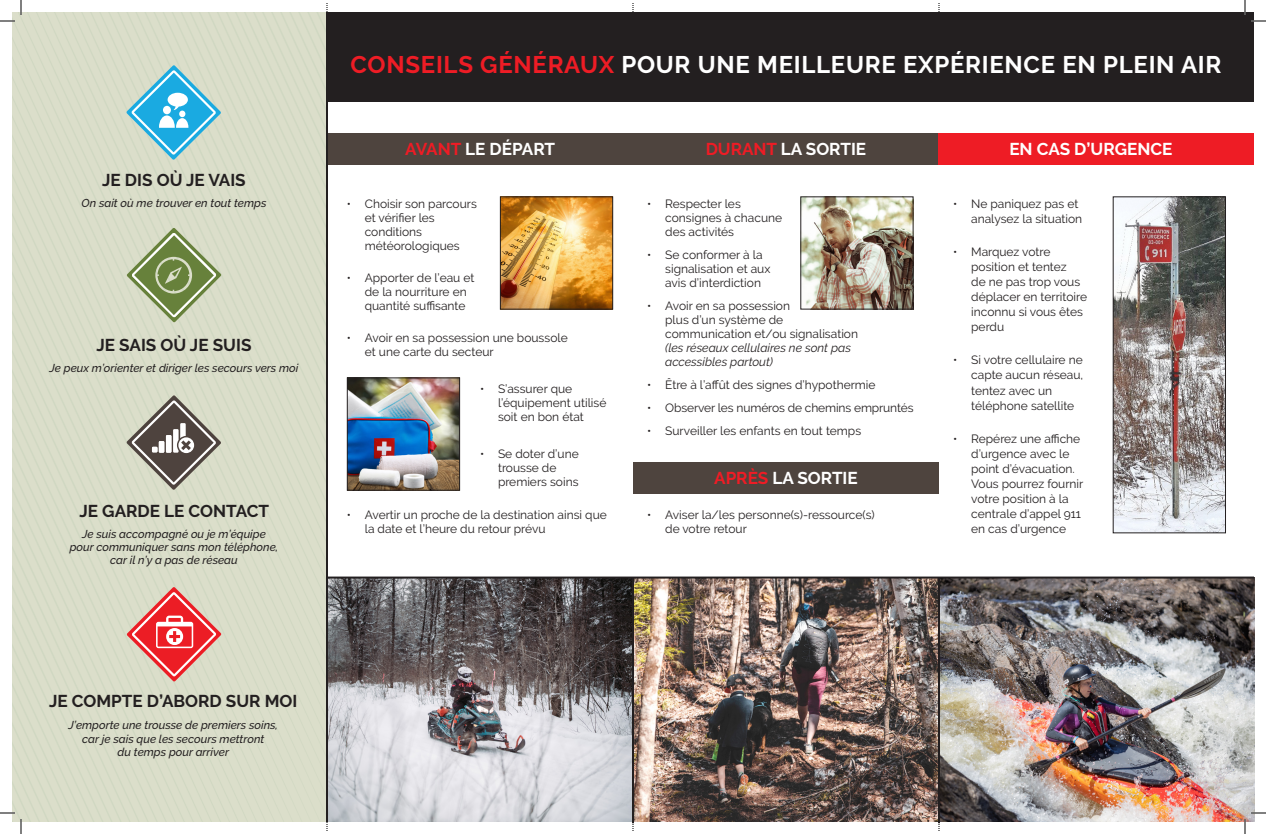
<style>
.page{position:relative;width:1266px;height:834px;background:#fff}
.page>*{position:absolute;margin:0;border:0;box-sizing:border-box;transform-origin:0 0}
.t1{font:700 24px "Raleway";letter-spacing:.03em;color:#fff}
.t2{font:700 17.1px "Raleway";color:#231f20}
.t3{font:700 17.1px "Raleway";color:#fff}
.t4{font:12px/14px "Raleway";color:#231f20}
.t5{font:italic 500 11.4px/13.3px "Raleway";color:#231f20;text-align:center}
.s1{color:#ee1c25}
.s2{font-style:italic}
</style>
<div class="page">
<div style="left:327px;top:133px;width:306px;height:32px;background:#4e443e"></div>
<div style="left:633px;top:133px;width:306px;height:32px;background:#4e443e"></div>
<div style="left:633px;top:463px;width:306px;height:31px;background:#4e443e"></div>
<div style="left:939px;top:133px;width:315px;height:32px;background:#ee1c25"></div>
<svg style="left:126px;top:65px;width:95px;height:95px;background:#94cdd8"></svg>
<svg style="left:127px;top:228px;width:94px;height:94px;background:#abb890"></svg>
<svg style="left:127px;top:395px;width:94px;height:95px;background:#a6a398"></svg>
<svg style="left:127px;top:587px;width:94px;height:95px;background:#e4938c"></svg>
<div style="left:327px;top:12px;width:927px;height:90px;background:#231f20"></div>
<img style="left:502px;top:198px;width:109px;height:110px">
<div style="left:500px;top:196px;width:113px;height:114px;border:1px solid #231f20"></div>
<img style="left:802px;top:198px;width:110px;height:110px">
<div style="left:800px;top:196px;width:114px;height:114px;border:1px solid #231f20"></div>
<img style="left:1115px;top:198px;width:109px;height:333px">
<div style="left:1113px;top:196px;width:113px;height:337px;border:1px solid #231f20"></div>
<img style="left:328px;top:578px;width:927px;height:244px">
<img style="left:349px;top:379px;width:109px;height:110px">
<div style="left:347px;top:377px;width:113px;height:114px;border:1px solid #231f20"></div>
<hr style="left:327px;top:577px;width:927px;height:2px;background:#231f20">
<hr style="left:632px;top:578px;width:2px;height:245px;background:#231f20">
<hr style="left:938px;top:578px;width:2px;height:245px;background:#231f20">
<div style="left:938px;top:133px;width:306px;height:32px;background:#ee1c25"></div>
<hr style="left:326px;top:12px;width:2px;height:810px;background:#231f20">
<svg style="left:0;top:0;width:22px;height:22px"></svg>
<svg style="left:0;top:812px;width:22px;height:22px"></svg>
<svg style="left:1244px;top:0;width:22px;height:22px"></svg>
<svg style="left:1244px;top:812px;width:22px;height:22px"></svg>
<p class="t2" style="left:102px;top:171px;width:145px">JE DIS OÙ JE VAIS</p>
<p class="t5" style="left:82px;top:197px;width:186px">On sait où me trouver en tout temps</p>
<p class="t2" style="left:96px;top:336px;width:157px">JE SAIS OÙ JE SUIS</p>
<p class="t5" style="left:50px;top:362px;width:250px">Je peux m’orienter et diriger les secours vers moi</p>
<p class="t2" style="left:80px;top:501px;width:191px">JE GARDE LE CONTACT</p>
<p class="t5" style="left:70px;top:527px;width:210px">Je suis accompagné ou je m’équipe pour communiquer sans mon téléphone, car il n’y a pas de réseau</p>
<p class="t1" style="left:351px;top:51px;width:872px"><span class="s1">CONSEILS GÉNÉRAUX</span> POUR UNE MEILLEURE EXPÉRIENCE EN PLEIN AIR</p>
<p class="t3" style="left:405px;top:139px;width:151px"><span class="s1">AVANT</span> LE DÉPART</p>
<p class="t3" style="left:706px;top:139px;width:162px"><span class="s1">DURANT</span> LA SORTIE</p>
<p class="t4" style="left:365px;top:196px;width:114px;text-indent:-18px">• Choisir son parcours et vérifier les conditions météorologiques</p>
<p class="t4" style="left:365px;top:270px;width:111px;text-indent:-18px">• Apporter de l’eau et de la nourriture en quantité suffisante</p>
<p class="t4" style="left:365px;top:331px;width:204px;text-indent:-18px">• Avoir en sa possession une boussole et une carte du secteur</p>
<p class="t4" style="left:498px;top:382px;width:110px;text-indent:-18px">• S’assurer que l’équipement utilisé soit en bon état</p>
<p class="t4" style="left:498px;top:447px;width:82px;text-indent:-18px">• Se doter d’une trousse de premiers soins</p>
<p class="t4" style="left:365px;top:508px;width:244px;text-indent:-18px">• Avertir un proche de la destination ainsi que la date et l’heure du retour prévu</p>
<p class="t4" style="left:665px;top:196px;width:118px;text-indent:-18px">• Respecter les consignes à chacune des activités</p>
<p class="t4" style="left:665px;top:247px;width:107px;text-indent:-18px">• Se conformer à la signalisation et aux avis d’interdiction</p>
<p class="t4" style="left:665px;top:298px;width:194px;text-indent:-18px">• Avoir en sa possession<br>plus d’un système de communication et/ou signalisation <span class="s2">(les réseaux cellulaires ne sont pas accessibles partout)</span></p>
<p class="t4" style="left:647px;top:377px;width:230px">• Être à l’affût des signes d’hypothermie</p>
<p class="t4" style="left:647px;top:400px;width:268px">• Observer les numéros de chemins empruntés</p>
<p class="t4" style="left:647px;top:423px;width:215px">• Surveiller les enfants en tout temps</p>
<p class="t3" style="left:714px;top:469px;width:145px"><span class="s1">APRÈS</span> LA SORTIE</p>
<p class="t4" style="left:665px;top:508px;width:211px;text-indent:-18px">• Aviser la/les personne(s)-ressource(s) de votre retour</p>
<p class="t3" style="left:1009px;top:139px;width:165px">EN CAS D’URGENCE</p>
<p class="t4" style="left:971px;top:196px;width:113px;line-height:15.1px;text-indent:-18px">• Ne paniquez pas et analysez la situation</p>
<p class="t4" style="left:971px;top:244px;width:117px;line-height:15.1px;text-indent:-18px">• Marquez votre position et tentez<br>de ne pas trop vous déplacer en territoire inconnu si vous êtes perdu</p>
<p class="t4" style="left:971px;top:353px;width:114px;line-height:15.1px;text-indent:-18px">• Si votre cellulaire ne capte aucun réseau, tentez avec un téléphone satellite</p>
<p class="t4" style="left:971px;top:431px;width:114px;line-height:15.1px;text-indent:-18px">• Repérez une affiche d’urgence avec le point d’évacuation.<br>Vous pourrez fournir votre position à la centrale d’appel 911 en cas d’urgence</p>
<p class="t2" style="left:49px;top:691px;width:250px">JE COMPTE D’ABORD SUR MOI</p>
<p class="t5" style="left:68px;top:719px;width:211px">J’emporte une trousse de premiers soins, car je sais que les secours mettront<br>du temps pour arriver</p>
</div>
